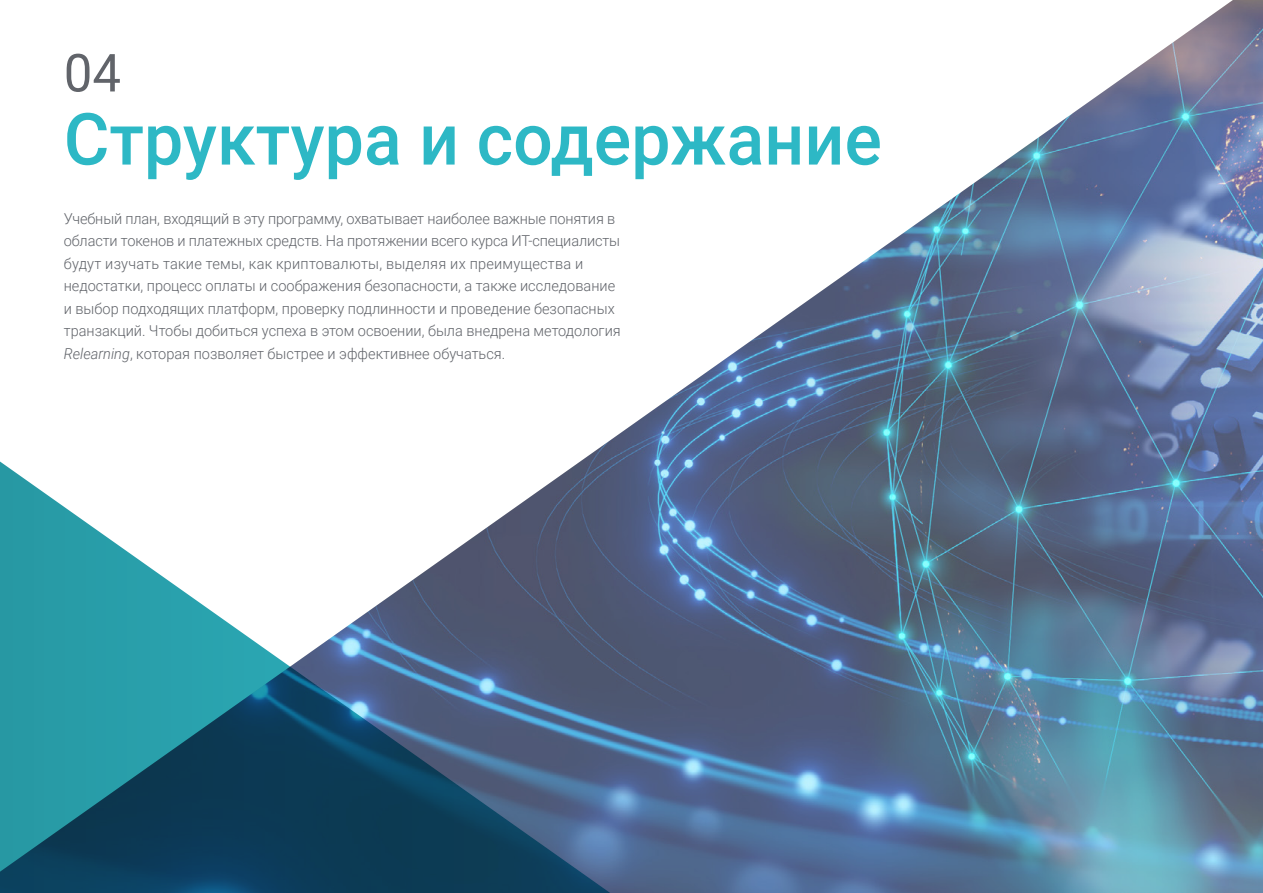
<style>
.page{position:relative;width:1263px;height:893px;background:#fff}
.page>*{position:absolute;margin:0;border:0;box-sizing:border-box;transform-origin:0 0}
.t1{font:500 72px "Roboto";color:#2db8c5}
.t2{font:52.5px "Roboto";color:#61646a}
.t3{font:300 15px/22.5px "Roboto";color:#61646a}
.s1{font-style:italic}
</style>
<div class="page">
<img style="left:602px;top:0;width:661px;height:893px">
<svg style="left:0;top:446px;width:640px;height:447px"></svg>
<h2 class="t2" style="left:64px;top:36px;width:59px">04</h2>
<h1 class="t1" style="left:64px;top:89px;width:820px">Структура и содержание</h1>
<p class="t3" style="left:64px;top:207px;width:558px">Учебный план, входящий в эту программу, охватывает наиболее важные понятия в области токенов и платежных средств. На протяжении всего курса ИТ-специалисты будут изучать такие темы, как криптовалюты, выделяя их преимущества и недостатки, процесс оплаты и соображения безопасности, а также исследование и выбор подходящих платформ, проверку подлинности и проведение безопасных транзакций. Чтобы добиться успеха в этом освоении, была внедрена методология <span class="s1">Relearning</span>, которая позволяет быстрее и эффективнее обучаться.</p>
</div>
